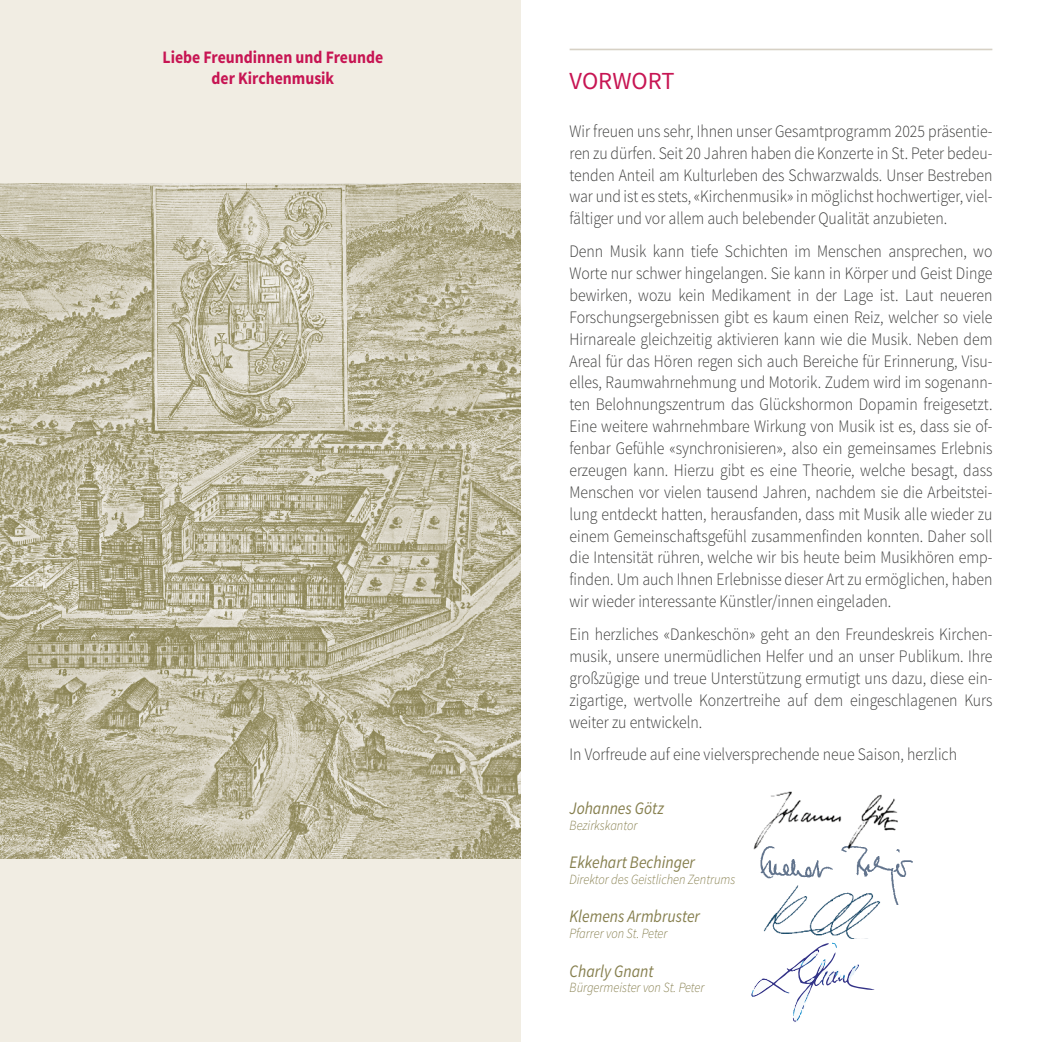
<style>
.page{position:relative;width:1042px;height:1042px;background:#fff}
.page>*{position:absolute;margin:0;border:0;box-sizing:border-box;transform-origin:0 0}
.t1{font:24.5px "Source Sans Pro";letter-spacing:-.005em;color:#c71553}
.t2{font:300 17.5px/21.9px "Source Sans Pro";color:#3c3c3b;text-align:justify;scale:.9 1}
.t3{font:italic 17.5px "Source Sans Pro";color:#867f4e;scale:.9 1}
.t4{font:700 17.5px/21px "Source Sans Pro";color:#c71553;text-align:center;scale:.9 1}
.t5{font:italic 300 14px "Source Sans Pro";color:#867f4e;scale:.9 1}
</style>
<div class="page">
<div style="left:0;top:0;width:521px;height:1042px;background:#f1ede3"></div>
<hr style="left:569px;top:49px;width:423px;height:1px;background:#d7d1c5">
<img style="left:763px;top:904px;width:116px;height:34px">
<img style="left:757px;top:791px;width:141px;height:48px">
<img style="left:753px;top:839px;width:160px;height:65px">
<img style="left:0;top:183px;width:520px;height:676px">
<svg style="left:751px;top:943px;width:124px;height:79px"></svg>
<p class="t4" style="left:163px;top:47px;width:247px">Liebe Freundinnen und Freunde der Kirchenmusik</p>
<h1 class="t1" style="left:569px;top:66px;width:106px">VORWORT</h1>
<p class="t2" style="left:569px;top:120px;width:471px">Wir freuen uns sehr, Ihnen unser Gesamtprogramm 2025 präsentie&shy;ren zu dürfen. Seit 20 Jahren haben die Konzerte in St. Peter bedeu&shy;tenden Anteil am Kulturleben des Schwarzwalds. Unser Bestreben war und ist es stets, «Kirchenmusik» in möglichst hochwertiger, viel&shy;fältiger und vor allem auch belebender Qualität anzubieten.</p>
<p class="t2" style="left:569px;top:240px;width:471px">Denn Musik kann tiefe Schichten im Menschen ansprechen, wo Worte nur schwer hingelangen. Sie kann in Körper und Geist Dinge bewirken, wozu kein Medikament in der Lage ist. Laut neueren Forschungsergebnissen gibt es kaum einen Reiz, welcher so viele Hirnareale gleichzeitig aktivieren kann wie die Musik. Neben dem Areal für das Hören regen sich auch Bereiche für Erinnerung, Visu&shy;elles, Raumwahrnehmung und Motorik. Zudem wird im sogenann&shy;ten Belohnungszentrum das Glückshormon Dopamin freigesetzt.<br>Eine weitere wahrnehmbare Wirkung von Musik ist es, dass sie of&shy;fenbar Gefühle «synchronisieren», also ein gemeinsames Erlebnis erzeugen kann. Hierzu gibt es eine Theorie, welche besagt, dass Menschen vor vielen tausend Jahren, nachdem sie die Arbeitstei&shy;lung entdeckt hatten, herausfanden, dass mit Musik alle wieder zu einem Gemeinschaftsgefühl zusammenfinden konnten. Daher soll die Intensität rühren, welche wir bis heute beim Musikhören emp&shy;finden. Um auch Ihnen Erlebnisse dieser Art zu ermöglichen, haben wir wieder interessante Künstler/innen eingeladen.</p>
<p class="t2" style="left:569px;top:623px;width:471px">Ein herzliches «Dankeschön» geht an den Freundeskreis Kirchen&shy;musik, unsere unermüdlichen Helfer und an unser Publikum. Ihre großzügige und treue Unterstützung ermutigt uns dazu, diese ein&shy;zigartige, wertvolle Konzertreihe auf dem eingeschlagenen Kurs weiter zu entwickeln.</p>
<p class="t2" style="left:569px;top:744px;width:432px">In Vorfreude auf eine vielversprechende neue Saison, herzlich</p>
<p class="t3" style="left:569px;top:797px;width:106px">Johannes Götz</p>
<p class="t5" style="left:569px;top:816px;width:77px">Bezirkskantor</p>
<p class="t3" style="left:569px;top:851px;width:141px">Ekkehart Bechinger</p>
<p class="t5" style="left:569px;top:870px;width:186px">Direktor des Geistlichen Zentrums</p>
<p class="t3" style="left:569px;top:905px;width:146px">Klemens Armbruster</p>
<p class="t5" style="left:569px;top:925px;width:110px">Pfarrer von St. Peter</p>
<p class="t3" style="left:569px;top:960px;width:95px">Charly Gnant</p>
<p class="t5" style="left:569px;top:979px;width:151px">Bürgermeister von St. Peter</p>
</div>
